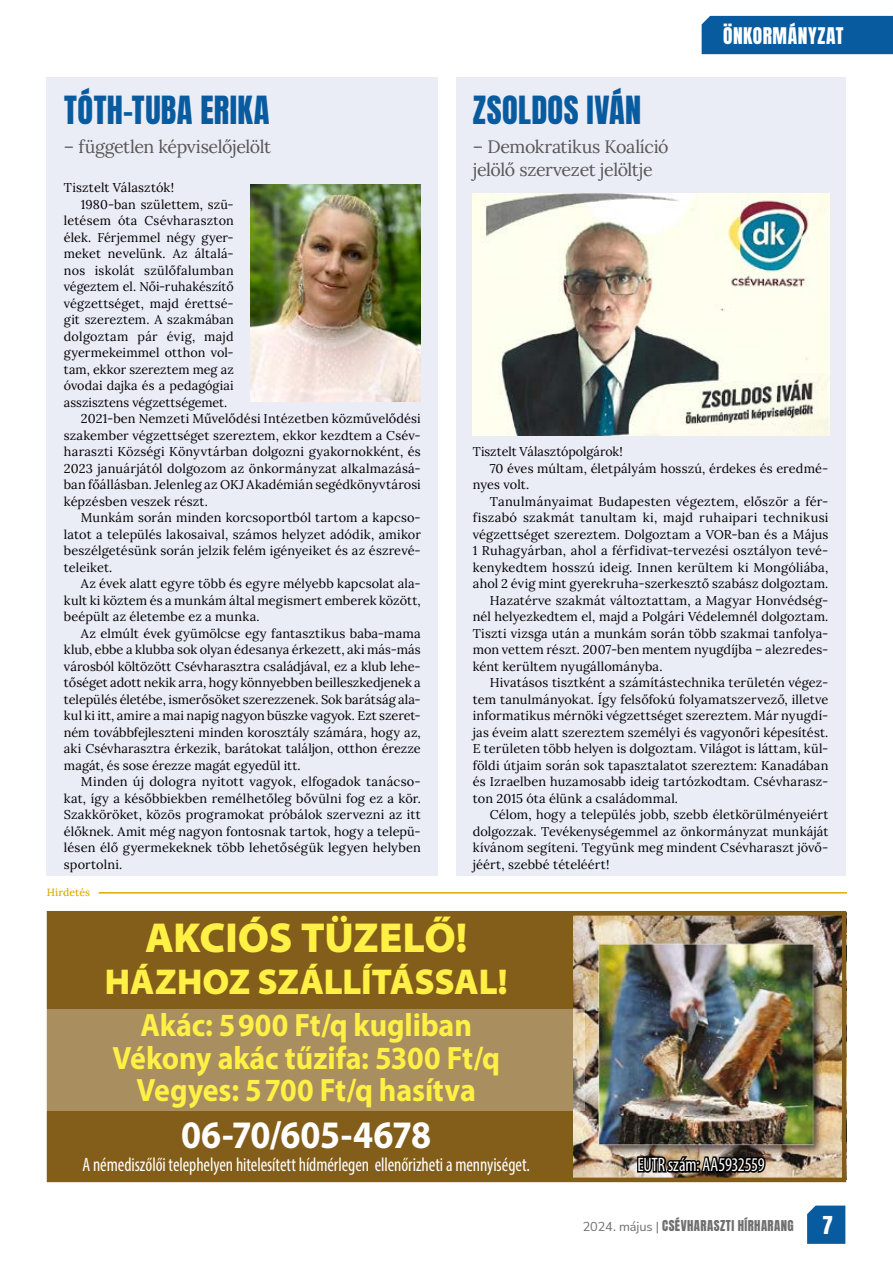
<style>
.page{position:relative;width:893px;height:1263px;background:#fff}
.page>*{position:absolute;margin:0;border:0;box-sizing:border-box;transform-origin:0 0}
.t1{font:900 semi-expanded 42px "Myriad Pro";letter-spacing:-.01em;color:#fff046;scale:.93 1}
.t2{font:700 39px "Myriad Pro";letter-spacing:-.015em;color:#fff;scale:.93 1}
.t3{font:900 semi-expanded 36px "Myriad Pro";letter-spacing:-.01em;color:#fff046;scale:.93 1}
.t4{font:33px "Anton";letter-spacing:.015em;color:#085b9e}
.t5{font:700 32.4px/32.4px "Myriad Pro";letter-spacing:-.005em;color:#fff046;text-align:center;scale:.93 1}
.t6{font:21px "Anton";color:#fff}
.t7{font:condensed 19.5px "Myriad Pro";letter-spacing:-.005em;color:#fff;scale:.93 1}
.t8{font:19.5px "Anton";letter-spacing:.03em;color:#fff}
.t9{font:18px/22.5px "Lora";letter-spacing:-.025em;color:#575756}
.t10{font:12.75px "Lora";letter-spacing:.01em;color:#000}
.t11{font:12.75px "Lora";letter-spacing:.03em;color:#000}
.t12{font:12.75px "Anton";letter-spacing:.035em;color:#706f6f}
.t13{font:500 10.5px "Lora";letter-spacing:.005em;color:#dfab00}
.s1{font-family:"Nunito Sans"}
</style>
<div class="page">
<div style="left:47px;top:78px;width:391px;height:798px;background:#eaecf6"></div>
<img style="left:251px;top:184px;width:169px;height:218px">
<div style="left:456px;top:78px;width:389px;height:798px;background:#eaecf6"></div>
<img style="left:472px;top:194px;width:357px;height:241px">
<hr style="left:99px;top:892px;width:748px;height:1px;background:#dfab00">
<div style="left:47px;top:911px;width:538px;height:270px;background:#835e1a"></div>
<img style="left:573px;top:916px;width:268px;height:261px">
<div style="left:47px;top:911px;width:799px;height:271px;border:4px solid #835e1a"></div>
<img style="left:636px;top:1108px;width:131px;height:73px">
<div style="left:47px;top:1009px;width:538px;height:102px;background:#a98f60"></div>
<svg style="left:807px;top:1205px;width:38px;height:39px"></svg>
<div style="left:702px;top:16px;width:191px;height:38px;background:#085b9e"></div>
<h3 class="t4" style="left:64px;top:94px;width:207px">TÓTH–TUBA ERIKA</h3>
<h3 class="t9" style="left:64px;top:134px;width:209px">– független képviselőjelölt</h3>
<p class="t10" style="left:64px;top:178px;width:112px">Tisztelt Választók!</p>
<p class="t10" style="left:81px;top:194px;width:154px">1980-ban születtem, szü-</p>
<p class="t10" style="left:64px;top:211px;width:171px">letésem óta Csévharaszton</p>
<p class="t10" style="left:64px;top:227px;width:171px">élek. Férjemmel négy gyer-</p>
<p class="t10" style="left:64px;top:244px;width:171px">meket nevelünk. Az általá-</p>
<p class="t10" style="left:64px;top:260px;width:171px">nos iskolát szülőfalumban</p>
<p class="t10" style="left:64px;top:277px;width:171px">végeztem el. Női-ruhakészítő</p>
<p class="t10" style="left:64px;top:293px;width:171px">végzettséget, majd érettsé-</p>
<p class="t10" style="left:64px;top:310px;width:171px">git szereztem. A szakmában</p>
<p class="t10" style="left:64px;top:326px;width:171px">dolgoztam pár évig, majd</p>
<p class="t10" style="left:64px;top:343px;width:171px">gyermekeimmel otthon vol-</p>
<p class="t10" style="left:64px;top:359px;width:171px">tam, ekkor szereztem meg az</p>
<p class="t10" style="left:64px;top:376px;width:171px">óvodai dajka és a pedagógiai</p>
<p class="t10" style="left:64px;top:392px;width:165px">asszisztens végzettségemet.</p>
<p class="t10" style="left:81px;top:409px;width:341px">2021-ben Nemzeti Művelődési Intézetben közművelődési</p>
<p class="t10" style="left:64px;top:425px;width:358px">szakember végzettséget szereztem, ekkor kezdtem a Csév-</p>
<p class="t10" style="left:64px;top:442px;width:358px">haraszti Községi Könyvtárban dolgozni gyakornokként, és</p>
<p class="t10" style="left:64px;top:458px;width:358px">2023 januárjától dolgozom az önkormányzat alkalmazásá-</p>
<p class="t10" style="left:64px;top:475px;width:358px">ban főállásban. Jelenleg az OKJ Akadémián segédkönyvtárosi</p>
<p class="t10" style="left:64px;top:491px;width:146px">képzésben veszek részt.</p>
<p class="t10" style="left:81px;top:508px;width:341px">Munkám során minden korcsoportból tartom a kapcso-</p>
<p class="t10" style="left:64px;top:524px;width:358px">latot a település lakosaival, számos helyzet adódik, amikor</p>
<p class="t10" style="left:64px;top:541px;width:358px">beszélgetésünk során jelzik felém igényeiket és az észrevé-</p>
<p class="t10" style="left:64px;top:557px;width:50px">teleiket.</p>
<p class="t10" style="left:81px;top:574px;width:341px">Az évek alatt egyre több és egyre mélyebb kapcsolat ala-</p>
<p class="t10" style="left:64px;top:590px;width:358px">kult ki köztem és a munkám által megismert emberek között,</p>
<p class="t10" style="left:64px;top:607px;width:197px">beépült az életembe ez a munka.</p>
<p class="t10" style="left:81px;top:623px;width:341px">Az elmúlt évek gyümölcse egy fantasztikus baba-mama</p>
<p class="t10" style="left:64px;top:640px;width:358px">klub, ebbe a klubba sok olyan édesanya érkezett, aki más-más</p>
<p class="t10" style="left:64px;top:656px;width:358px">városból költözött Csévharasztra családjával, ez a klub lehe-</p>
<p class="t10" style="left:64px;top:673px;width:358px">tőséget adott nekik arra, hogy könnyebben beilleszkedjenek a</p>
<p class="t10" style="left:64px;top:689px;width:358px">település életébe, ismerősöket szerezzenek. Sok barátság ala-</p>
<p class="t10" style="left:64px;top:706px;width:358px">kul ki itt, amire a mai napig nagyon büszke vagyok. Ezt szeret-</p>
<p class="t10" style="left:64px;top:722px;width:358px">ném továbbfejleszteni minden korosztály számára, hogy az,</p>
<p class="t10" style="left:64px;top:739px;width:358px">aki Csévharasztra érkezik, barátokat találjon, otthon érezze</p>
<p class="t10" style="left:64px;top:755px;width:238px">magát, és sose érezze magát egyedül itt.</p>
<p class="t10" style="left:81px;top:772px;width:341px">Minden új dologra nyitott vagyok, elfogadok tanácso-</p>
<p class="t10" style="left:64px;top:788px;width:358px">kat, így a későbbiekben remélhetőleg bővülni fog ez a kör.</p>
<p class="t10" style="left:64px;top:805px;width:358px">Szakköröket, közös programokat próbálok szervezni az itt</p>
<p class="t10" style="left:64px;top:821px;width:358px">élőknek. Amit még nagyon fontosnak tartok, hogy a telepü-</p>
<p class="t10" style="left:64px;top:838px;width:359px">lésen élő gyermekeknek több lehetőségük legyen helyben</p>
<p class="t10" style="left:64px;top:854px;width:60px">sportolni.</p>
<p class="t13" style="left:47px;top:884px;width:45px">Hirdetés</p>
<h3 class="t4" style="left:473px;top:94px;width:170px">ZSOLDOS IVÁN</h3>
<h3 class="t9" style="left:473px;top:134px;width:197px">– Demokratikus Koalíció jelölő szervezet jelöltje</h3>
<h3 class="t8" style="left:723px;top:26px;width:122px">ÖNKORMÁNYZAT</h3>
<p class="t10" style="left:473px;top:442px;width:151px">Tisztelt Választópolgárok!</p>
<p class="t10" style="left:490px;top:458px;width:340px">70 éves múltam, életpályám hosszú, érdekes és eredmé-</p>
<p class="t10" style="left:473px;top:475px;width:58px">nyes volt.</p>
<p class="t10" style="left:490px;top:491px;width:340px">Tanulmányaimat Budapesten végeztem, először a fér-</p>
<p class="t11" style="left:473px;top:508px;width:357px">fiszabó szakmát tanultam ki, majd ruhaipari technikusi</p>
<p class="t10" style="left:473px;top:524px;width:357px">végzettséget szereztem. Dolgoztam a VOR-ban és a Május</p>
<p class="t10" style="left:473px;top:541px;width:357px">1 Ruhagyárban, ahol a férfidivat-tervezési osztályon tevé-</p>
<p class="t10" style="left:473px;top:557px;width:357px">kenykedtem hosszú ideig. Innen kerültem ki Mongóliába,</p>
<p class="t10" style="left:473px;top:574px;width:357px">ahol 2 évig mint gyerekruha-szerkesztő szabász dolgoztam.</p>
<p class="t10" style="left:490px;top:590px;width:340px">Hazatérve szakmát változtattam, a Magyar Honvédség-</p>
<p class="t10" style="left:473px;top:607px;width:357px">nél helyezkedtem el, majd a Polgári Védelemnél dolgoztam.</p>
<p class="t10" style="left:473px;top:623px;width:357px">Tiszti vizsga után a munkám során több szakmai tanfolya-</p>
<p class="t10" style="left:473px;top:640px;width:357px">mon vettem részt. 2007-ben mentem nyugdíjba – alezredes-</p>
<p class="t10" style="left:473px;top:656px;width:191px">ként kerültem nyugállományba.</p>
<p class="t10" style="left:490px;top:673px;width:340px">Hivatásos tisztként a számítástechnika területén végez-</p>
<p class="t10" style="left:473px;top:689px;width:357px">tem tanulmányokat. Így felsőfokú folyamatszervező, illetve</p>
<p class="t10" style="left:473px;top:706px;width:357px">informatikus mérnöki végzettséget szereztem. Már nyugdí-</p>
<p class="t10" style="left:473px;top:722px;width:357px">jas éveim alatt szereztem személyi és vagyonőri képesítést.</p>
<p class="t10" style="left:473px;top:739px;width:357px">E területen több helyen is dolgoztam. Világot is láttam, kül-</p>
<p class="t10" style="left:473px;top:755px;width:357px">földi útjaim során sok tapasztalatot szereztem: Kanadában</p>
<p class="t10" style="left:473px;top:772px;width:357px">és Izraelben huzamosabb ideig tartózkodtam. Csévharasz-</p>
<p class="t10" style="left:473px;top:788px;width:207px">ton 2015 óta élünk a családommal.</p>
<p class="t10" style="left:490px;top:805px;width:340px">Célom, hogy a település jobb, szebb életkörülményeiért</p>
<p class="t10" style="left:473px;top:821px;width:357px">dolgozzak. Tevékenységemmel az önkormányzat munkáját</p>
<p class="t10" style="left:473px;top:838px;width:357px">kívánom segíteni. Tegyünk meg mindent Csévharaszt jövő-</p>
<p class="t10" style="left:473px;top:854px;width:138px">jéért, szebbé tételéért!</p>
<h1 class="t1" style="left:145px;top:914px;width:348px">AKCIÓS TÜZELŐ!</h1>
<h3 class="t3" style="left:105px;top:962px;width:435px">HÁZHOZ SZÁLLÍTÁSSAL!</h3>
<h3 class="t5" style="left:113px;top:1008px;width:418px">Akác: 5 900 Ft/q kugliban<br>Vékony akác tűzifa: 5300 Ft/q<br>Vegyes: 5 700 Ft/q hasítva</h3>
<h2 class="t2" style="left:181px;top:1109px;width:271px">06-70/605-4678</h2>
<h3 class="t7" style="left:82px;top:1153px;width:483px">A némediszőlői telephelyen hitelesített hídmérlegen ellenőrizheti a mennyiséget.</h3>
<h3 class="t7" style="left:637px;top:1153px;width:138px">EUTR szám: AA5932559</h3>
<p class="t12" style="left:583px;top:1219px;width:212px"><span class="s1">2024. május |</span> CSÉVHARASZTI HÍRHARANG</p>
<h3 class="t6" style="left:822px;top:1214px;width:12px">7</h3>
</div>
